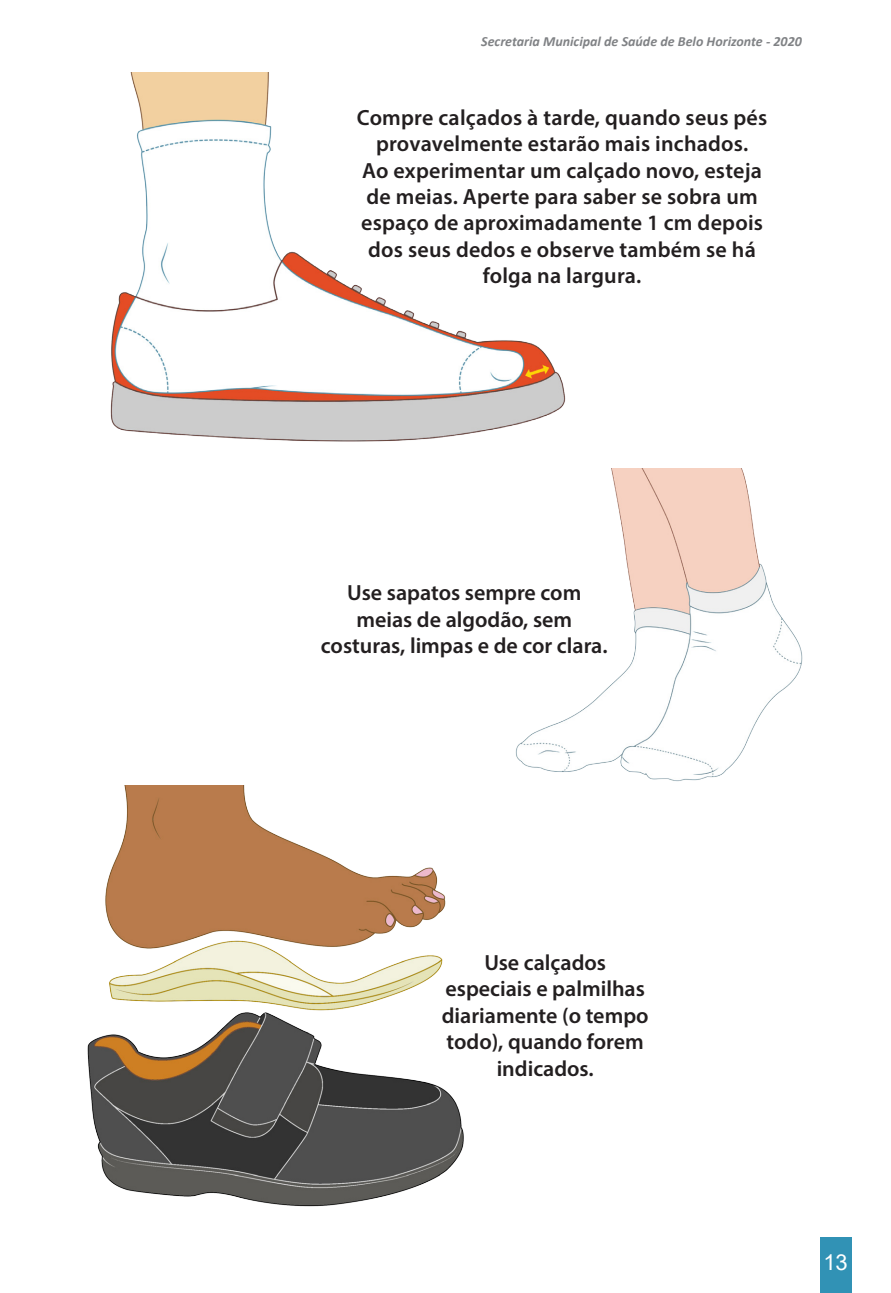
<style>
.page{position:relative;width:891px;height:1293px;background:#fff}
.page>*{position:absolute;margin:0;border:0;box-sizing:border-box;transform-origin:0 0}
.Recuo{font:600 22px/26.4px "Myriad Pro";letter-spacing:.005em;color:#231f20;text-align:center}
.t1{font:22px "Arial";color:#fff}
.t2{font:italic 700 14px "Calibri";color:#808285}
</style>
<div class="page">
<div style="left:819px;top:1237px;width:32px;height:56px;background:#3192b5"></div>
<img style="left:111px;top:72px;width:455px;height:369px">
<img style="left:515px;top:468px;width:288px;height:314px">
<img style="left:87px;top:785px;width:377px;height:422px">
<p class="t2" style="left:481px;top:31px;width:322px">Secretaria Municipal de Saúde de Belo Horizonte - 2020</p>
<p class="Recuo" style="left:356px;top:104px;width:412px">Compre calçados à tarde, quando seus pés provavelmente estarão mais inchados.<br>Ao experimentar um calçado novo, esteja de meias. Aperte para saber se sobra um espaço de aproximadamente 1 cm depois dos seus dedos e observe também se há folga na largura.</p>
<p class="Recuo" style="left:321px;top:579px;width:288px">Use sapatos sempre com meias de algodão, sem costuras, limpas e de cor clara.</p>
<p class="Recuo" style="left:441px;top:948px;width:208px">Use calçados especiais e palmilhas diariamente (o tempo todo), quando forem indicados.</p>
<p class="t1" style="left:823px;top:1247px;width:26px">13</p>
</div>
